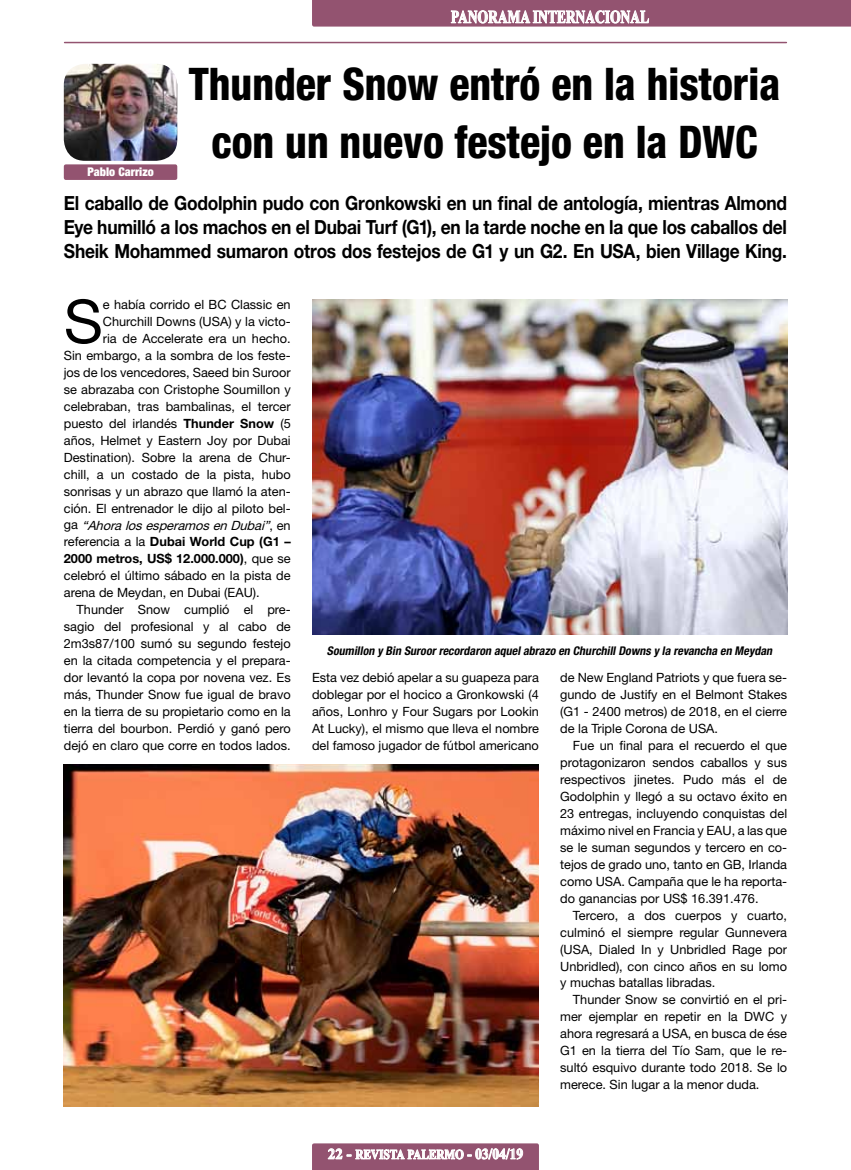
<style>
.page{position:relative;width:851px;height:1170px;background:#fff}
.page>*{position:absolute;margin:0;border:0;box-sizing:border-box;transform-origin:0 0}
.t1{font:60.3px "Helvetica Neue LT Std";color:#000}
.t2{font:800 condensed 45px/58.5px "Helvetica Neue LT Std";color:#000;text-align:center;scale:.93 1}
.t3{font:700 19.5px/24px "Helvetica Neue LT Std";letter-spacing:-.015em;color:#000;text-align:justify;scale:.89 1}
.t4{font:700 18px "Times New Roman";color:#fff;scale:.75 1}
.t5{font:700 13.5px "Times New Roman";color:#fff;scale:.83 1}
.t6{font:12.75px/17px "Helvetica Neue LT Std";color:#000;text-align:justify}
.t7{font:700 12.75px "Helvetica Neue LT Std";color:#000}
.t8{font:italic 12.75px "Helvetica Neue LT Std";color:#000}
.t9{font:italic 700 condensed 12px "Helvetica Neue LT Std";color:#000}
.t10{font:900 condensed 12px "Helvetica Neue LT Std";color:#fff}
.s1{font-weight:700}
.s2{font-style:normal}
.s3{font-weight:400}
.s4{font-size:15px}
</style>
<div class="page">
<hr style="left:65px;top:42px;width:721px;height:1px;background:#935370">
<svg style="left:312px;top:1143px;width:227px;height:26px;background:#a6728a"></svg>
<svg style="left:312px;top:0;width:538px;height:27px;background:#9d637d"></svg>
<img style="left:64px;top:64px;width:113px;height:97px">
<div style="left:64px;top:164px;width:113px;height:16px;background:#935370;border-radius:2px"></div>
<img style="left:64px;top:764px;width:475px;height:342px">
<img style="left:312px;top:300px;width:475px;height:334px">
<p class="t10" style="left:87px;top:164px;width:68px">Pablo Carrizo</p>
<h3 class="t4" style="left:451px;top:4px;width:266px">PANORAMA INTERNACIONAL</h3>
<h2 class="t2" style="left:189px;top:53px;width:637px">Thunder Snow entró en la historia con un nuevo festejo en la DWC</h2>
<p class="t3" style="left:64px;top:190px;width:814px">El caballo de Godolphin pudo con Gronkowski en un final de antología, mientras Almond Eye humilló a los machos en el Dubai Turf (G1), en la tarde noche en la que los caballos del Sheik Mohammed sumaron otros dos festejos de G1 y un G2. En USA, bien Village King.</p>
<h1 class="t1" style="left:64px;top:285px;width:41px">S</h1>
<p class="t6" style="left:103px;top:296px;width:189px">e había corrido el BC Classic en</p>
<p class="t6" style="left:103px;top:313px;width:189px">Churchill Downs (USA) y la victo-</p>
<p class="t6" style="left:103px;top:330px;width:189px">ria de Accelerate era un hecho.</p>
<p class="t6" style="left:64px;top:347px;width:228px">Sin embargo, a la sombra de los feste-</p>
<p class="t6" style="left:64px;top:363px;width:228px">jos de los vencedores, Saeed bin Suroor</p>
<p class="t6" style="left:64px;top:380px;width:228px">se abrazaba con Cristophe Soumillon y</p>
<p class="t6" style="left:64px;top:397px;width:228px">celebraban, tras bambalinas, el tercer</p>
<p class="t6" style="left:64px;top:414px;width:228px">puesto del irlandés <span class="s1">Thunder Snow</span> (5</p>
<p class="t6" style="left:64px;top:431px;width:228px">años, Helmet y Eastern Joy por Dubai</p>
<p class="t6" style="left:64px;top:448px;width:228px">Destination). Sobre la arena de Chur-</p>
<p class="t6" style="left:64px;top:465px;width:228px">chill, a un costado de la pista, hubo</p>
<p class="t6" style="left:64px;top:482px;width:228px">sonrisas y un abrazo que llamó la aten-</p>
<p class="t6" style="left:64px;top:499px;width:228px">ción. El entrenador le dijo al piloto bel-</p>
<p class="t8" style="left:64px;top:517px;width:228px"><span class="s2">g a</span> “AhoralosesperamosenDubai”<span class="s2">, e n</span></p>
<p class="t7" style="left:64px;top:534px;width:228px"><span class="s3">referencia a la</span> Dubai World Cup (G1 –</p>
<p class="t7" style="left:64px;top:551px;width:228px">2000 metros, US$ 12.000.000)<span class="s3">, que se</span></p>
<p class="t6" style="left:64px;top:567px;width:228px">celebró el último sábado en la pista de</p>
<p class="t6" style="left:64px;top:584px;width:197px">arena de Meydan, en Dubai (EAU).</p>
<p class="t6" style="left:77px;top:601px;width:216px">Thunder Snow cumplió el pre-</p>
<p class="t6" style="left:64px;top:618px;width:228px">sagio del profesional y al cabo de</p>
<p class="t6" style="left:64px;top:635px;width:228px">2m3s87/100 sumó su segundo festejo</p>
<p class="t6" style="left:64px;top:652px;width:228px">en la citada competencia y el prepara-</p>
<p class="t6" style="left:64px;top:669px;width:228px">dor levantó la copa por novena vez. Es</p>
<p class="t6" style="left:64px;top:685px;width:228px">más, Thunder Snow fue igual de bravo</p>
<p class="t6" style="left:64px;top:702px;width:228px">en la tierra de su propietario como en la</p>
<p class="t6" style="left:64px;top:719px;width:228px">tierra del bourbon. Perdió y ganó pero</p>
<p class="t6" style="left:64px;top:736px;width:228px">dejó en claro que corre en todos lados.</p>
<p class="t9" style="left:327px;top:643px;width:449px">Soumillon y Bin Suroorrecordaron aquelabrazo en ChurchillDowns y la revancha en Meydan</p>
<p class="t6" style="left:312px;top:669px;width:228px">Esta vez debió apelar a su guapeza para doblegar por el hocico a Gronkowski (4 años, Lonhro y Four Sugars por Lookin At Lucky), el mismo que lleva el nombre del famoso jugador de fútbol americano</p>
<p class="t6" style="left:560px;top:669px;width:228px">de New England Patriots y que fuera se&shy;gundo de Justify en el Belmont Stakes (G1 - 2400 metros) de 2018, en el cierre de la Triple Corona de USA.</p>
<p class="t6" style="left:560px;top:736px;width:228px;text-indent:13px">Fue un final para el recuerdo el que protagonizaron sendos caballos y sus respectivos jinetes. Pudo más el de Godolphin y llegó a su octavo éxito en 23 entregas, incluyendo conquistas del máximo nivel en Francia y EAU, a las que se le suman segundos y tercero en co&shy;tejos de grado uno, tanto en GB, Irlanda como USA. Campaña que le ha reporta&shy;do ganancias por US$ 16.391.476.</p>
<p class="t6" style="left:560px;top:906px;width:228px;text-indent:13px">Tercero, a dos cuerpos y cuarto, culminó el siempre regular Gunnevera (USA, Dialed In y Unbridled Rage por Unbridled), con cinco años en su lomo y muchas batallas libradas.</p>
<p class="t6" style="left:560px;top:991px;width:228px;text-indent:13px">Thunder Snow se convirtió en el pri&shy;mer ejemplar en repetir en la DWC y ahora regresará a USA, en busca de ése G1 en la tierra del Tío Sam, que le re&shy;sultó esquivo durante todo 2018. Se lo merece. Sin lugar a la menor duda.</p>
<p class="t5" style="left:328px;top:1144px;width:237px"><span class="s4">22 -</span> REVISTA PALERMO <span class="s4">- 03/04/19</span></p>
</div>
